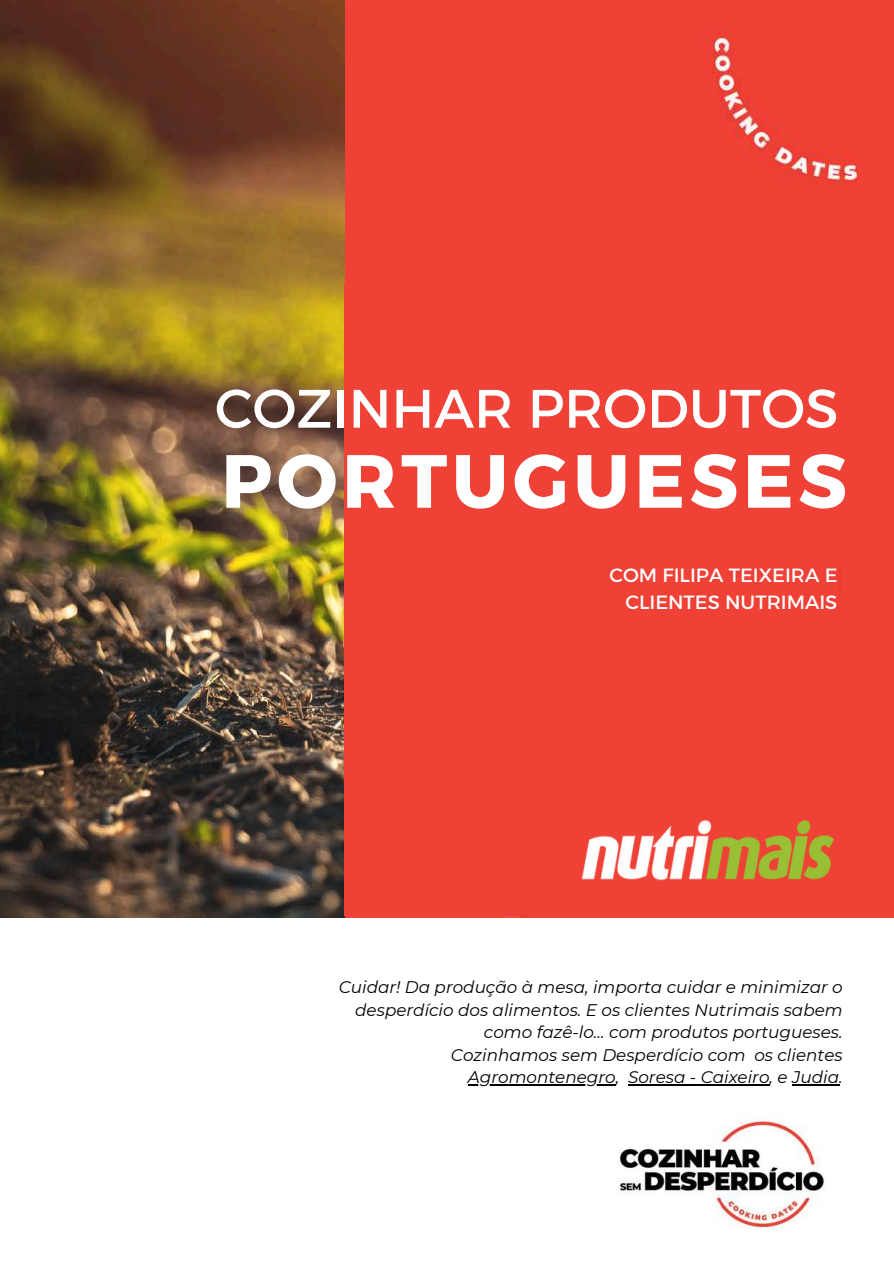
<style>
.page{position:relative;width:894px;height:1264px;background:#fff}
.page>*{position:absolute;margin:0;border:0;box-sizing:border-box;transform-origin:0 0}
.t1{font:75px "Kief Montaser Bold";letter-spacing:.065em;color:#fff}
.t2{font:54px "Kief Montaser Regular";color:#fff}
.t3{font:19.5px/27px "Kief Montaser Regular";color:#fff;text-align:right}
.t4{font:italic 16.8px/22.5px "Montserrat";color:#000;text-align:right}
</style>
<div class="page">
<div style="left:344px;top:0;width:549px;height:917px;background:#f04137"></div>
<div style="left:625px;top:757px;width:268px;height:139px;background:#ef4136"></div>
<img style="left:617px;top:1116px;width:208px;height:114px">
<img style="left:0;top:0;width:344px;height:917px">
<div style="left:344px;top:282px;width:494px;height:308px;background:#ef4136"></div>
<hr style="left:467px;top:1084px;width:148px;height:1px;background:#000">
<hr style="left:628px;top:1084px;width:141px;height:1px;background:#000">
<hr style="left:791px;top:1084px;width:47px;height:1px;background:#000">
<div style="left:344px;top:300px;width:494px;height:615px;background:#ef4136"></div>
<img style="left:580px;top:820px;width:255px;height:61px">
<h2 class="t2" style="left:215px;top:375px;width:625px">COZINHAR PRODUTOS</h2>
<h1 class="t1" style="left:221px;top:435px;width:627px">PORTUGUESES</h1>
<p class="t3" style="left:609px;top:562px;width:229px">COM FILIPA TEIXEIRA E<br>CLIENTES NUTRIMAIS</p>
<p class="t4" style="left:338px;top:975px;width:505px">Cuidar! Da produção à mesa, importa cuidar e minimizar o desperdício dos alimentos. E os clientes Nutrimais sabem como fazê-lo… com produtos portugueses.<br>Cozinhamos sem Desperdício com os clientes Agromontenegro, Soresa - Caixeiro, e Judia.</p>
</div>
